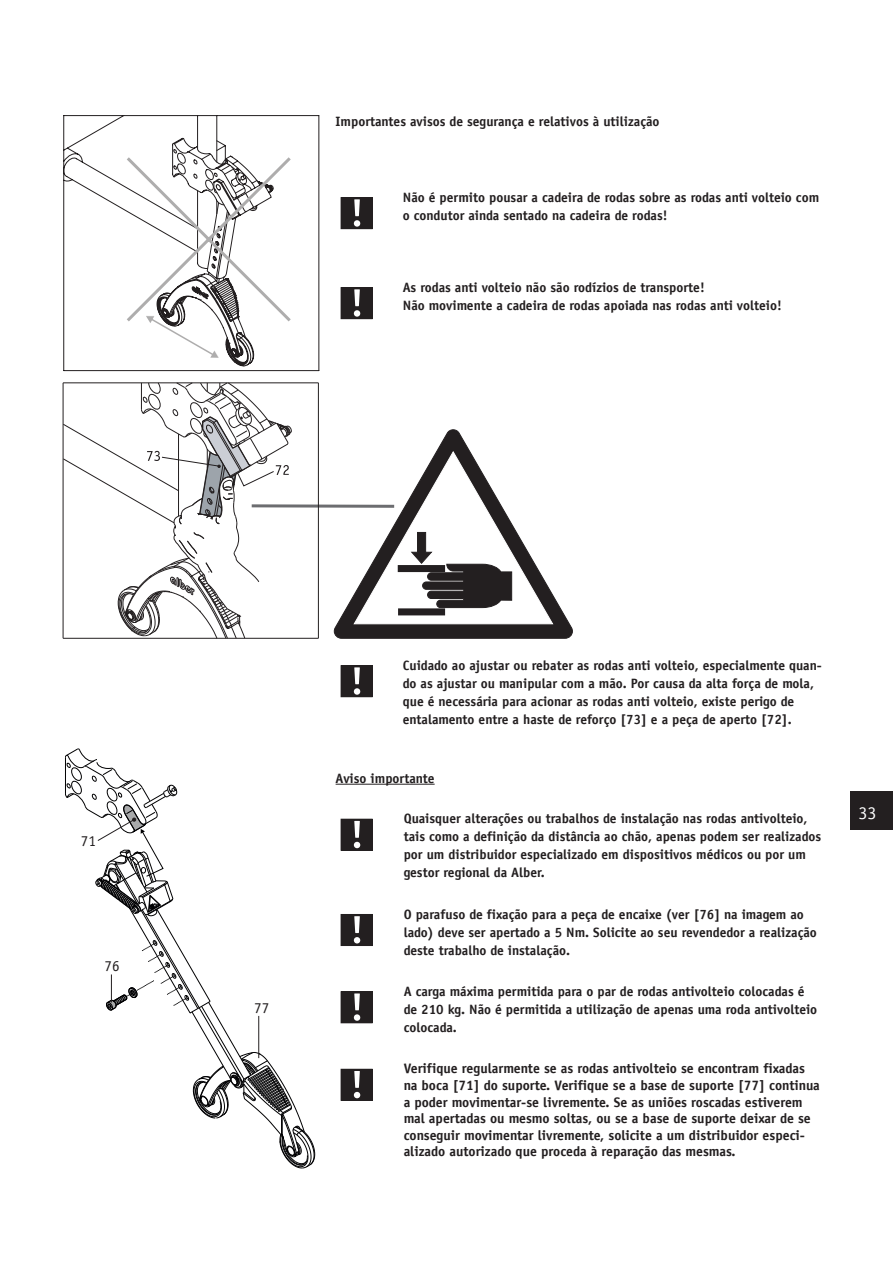
<style>
.page{position:relative;width:893px;height:1263px;background:#fff}
.page>*{position:absolute;margin:0;border:0;box-sizing:border-box;transform-origin:0 0}
.t1{font:18px "Officina Sans LT";color:#fff}
.t2{font:15.15px "Officina Sans";color:#231f20}
.t3{font:700 13.8px/16.5px "Officina Sans LT";color:#231f20}
.t4{font:700 13.5px/18px "Officina Sans LT";color:#231f20}
</style>
<div class="page">
<div style="left:850px;top:791px;width:43px;height:38px;background:#231f20"></div>
<hr style="left:336px;top:784px;width:99px;height:1px;background:#231f20">
<svg style="left:63px;top:115px;width:256px;height:256px"></svg>
<svg style="left:124px;top:138px;width:170px;height:228px"></svg>
<div style="left:341px;top:198px;width:31px;height:31px;background:#231f20"></div>
<div style="left:341px;top:197px;width:32px;height:32px;border:1px solid #231f20"></div>
<svg style="left:354px;top:199px;width:6px;height:28px"></svg>
<div style="left:341px;top:288px;width:31px;height:31px;background:#231f20"></div>
<div style="left:341px;top:287px;width:32px;height:32px;border:1px solid #231f20"></div>
<svg style="left:354px;top:289px;width:6px;height:28px"></svg>
<svg style="left:292px;top:504px;width:42px;height:4px"></svg>
<hr style="left:63px;top:638px;width:255px;height:1px;background:#231f20">
<hr style="left:63px;top:383px;width:255px;height:1px;background:#231f20">
<hr style="left:318px;top:383px;width:1px;height:255px;background:#231f20">
<svg style="left:334px;top:429px;width:239px;height:210px"></svg>
<svg style="left:354px;top:451px;width:199px;height:173px"></svg>
<svg style="left:63px;top:382px;width:229px;height:257px"></svg>
<div style="left:341px;top:666px;width:31px;height:31px;background:#231f20"></div>
<div style="left:341px;top:665px;width:32px;height:32px;border:1px solid #231f20"></div>
<svg style="left:354px;top:667px;width:6px;height:28px"></svg>
<svg style="left:65px;top:749px;width:250px;height:420px"></svg>
<div style="left:341px;top:819px;width:31px;height:31px;background:#231f20"></div>
<div style="left:341px;top:819px;width:32px;height:32px;border:1px solid #231f20"></div>
<svg style="left:354px;top:821px;width:6px;height:27px"></svg>
<div style="left:341px;top:914px;width:31px;height:31px;background:#231f20"></div>
<div style="left:341px;top:914px;width:32px;height:32px;border:1px solid #231f20"></div>
<svg style="left:354px;top:916px;width:6px;height:27px"></svg>
<div style="left:341px;top:992px;width:31px;height:31px;background:#231f20"></div>
<div style="left:341px;top:991px;width:32px;height:32px;border:1px solid #231f20"></div>
<svg style="left:354px;top:993px;width:6px;height:28px"></svg>
<div style="left:341px;top:1069px;width:31px;height:31px;background:#231f20"></div>
<div style="left:341px;top:1069px;width:32px;height:32px;border:1px solid #231f20"></div>
<svg style="left:354px;top:1071px;width:6px;height:27px"></svg>
<p class="t4" style="left:336px;top:112px;width:325px">Importantes avisos de segurança e relativos à utilização</p>
<p class="t4" style="left:403px;top:188px;width:418px">Não é permito pousar a cadeira de rodas sobre as rodas anti volteio com o condutor ainda sentado na cadeira de rodas!</p>
<p class="t4" style="left:403px;top:278px;width:380px">As rodas anti volteio não são rodízios de transporte!<br>Não movimente a cadeira de rodas apoiada nas rodas anti volteio!</p>
<p class="t2" style="left:81px;top:832px;width:17px">71</p>
<p class="t2" style="left:105px;top:957px;width:17px">76</p>
<p class="t2" style="left:254px;top:999px;width:17px">77</p>
<p class="t4" style="left:403px;top:656px;width:421px">Cuidado ao ajustar ou rebater as rodas anti volteio, especialmente quan&shy;do as ajustar ou manipular com a mão. Por causa da alta força de mola, que é necessária para acionar as rodas anti volteio, existe perigo de entalamento entre a haste de reforço [73] e a peça de aperto [72].</p>
<p class="t4" style="left:336px;top:769px;width:101px">Aviso importante</p>
<p class="t4" style="left:404px;top:810px;width:419px">Quaisquer alterações ou trabalhos de instalação nas rodas antivolteio, tais como a definição da distância ao chão, apenas podem ser realizados por um distribuidor especializado em dispositivos médicos ou por um gestor regional da Alber.</p>
<p class="t4" style="left:404px;top:905px;width:415px">O parafuso de fixação para a peça de encaixe (ver [76] na imagem ao lado) deve ser apertado a 5 Nm. Solicite ao seu revendedor a realização deste trabalho de instalação.</p>
<p class="t4" style="left:404px;top:982px;width:415px">A carga máxima permitida para o par de rodas antivolteio colocadas é de 210 kg. Não é permitida a utilização de apenas uma roda antivolteio colocada.</p>
<p class="t3" style="left:404px;top:1060px;width:418px">Verifique regularmente se as rodas antivolteio se encontram fixadas na boca [71] do suporte. Verifique se a base de suporte [77] continua a poder movimentar-se livremente. Se as uniões roscadas estiverem mal apertadas ou mesmo soltas, ou se a base de suporte deixar de se conseguir movimentar livremente, solicite a um distribuidor especi&shy;alizado autorizado que proceda à reparação das mesmas.</p>
<h1 class="t1" style="left:858px;top:803px;width:19px">33</h1>
</div>
